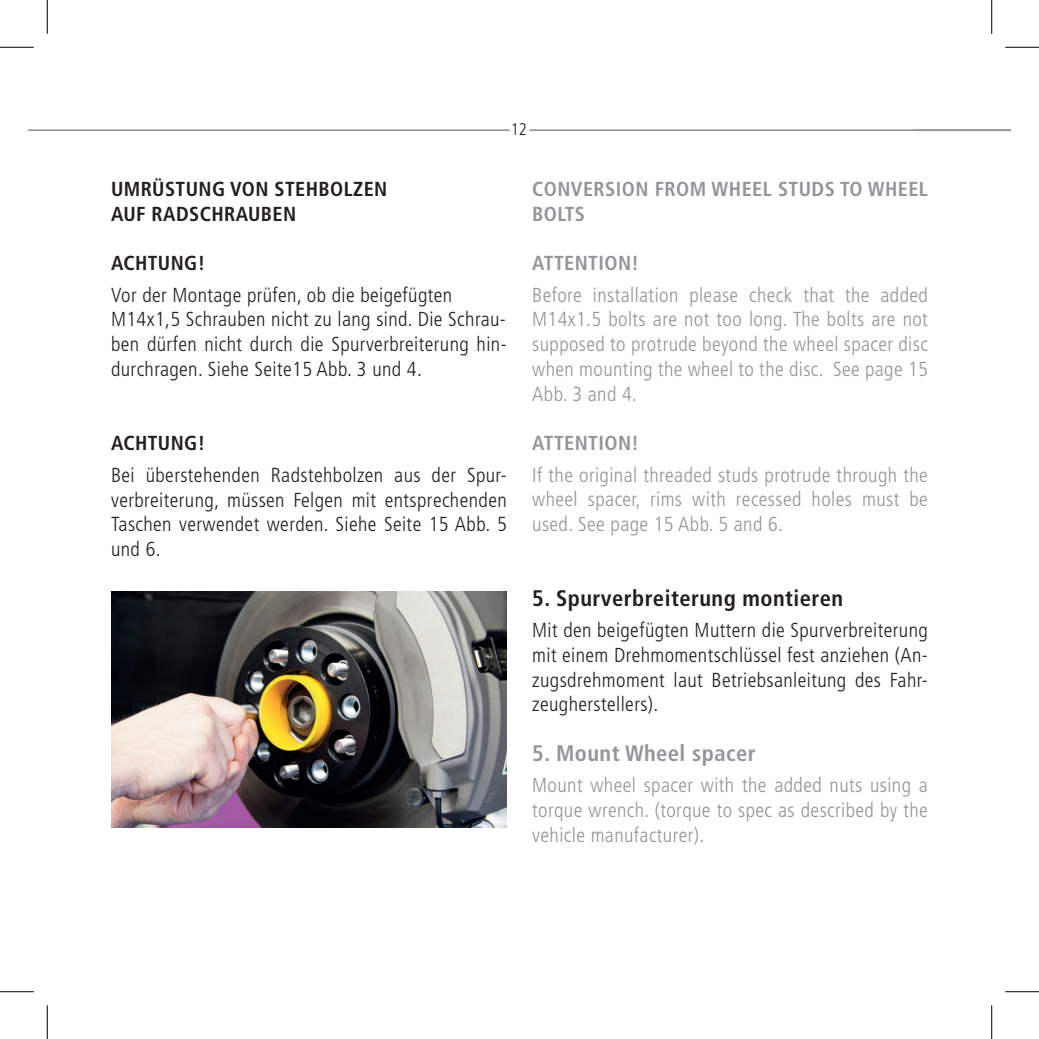
<style>
.page{position:relative;width:1039px;height:1039px;background:#fff}
.page>*{position:absolute;margin:0;border:0;box-sizing:border-box;transform-origin:0 0}
.t1{font:700 condensed 22.5px "Frutiger LT Std";letter-spacing:.02em;color:#231f20}
.t2{font:700 condensed 22.5px "Frutiger LT Std";letter-spacing:.02em;color:#939598}
.t3{font:300 condensed 20.25px/24.8px "Frutiger LT Std";letter-spacing:.02em;color:#231f20;text-align:justify}
.t4{font:300 condensed 20.25px/24.8px "Frutiger LT Std";letter-spacing:.02em;color:#939598;text-align:justify}
.t5{font:700 condensed 20.25px/24.8px "Frutiger LT Std";letter-spacing:.02em;color:#939598}
.t6{font:700 condensed 20.25px/24.8px "Frutiger LT Std";letter-spacing:.02em;color:#231f20}
.t7{font:300 condensed 16.88px "Frutiger LT Std";color:#231f20}
</style>
<div class="page">
<hr style="left:28px;top:129px;width:982px;height:2px;background:#939598">
<div style="left:509px;top:119px;width:20px;height:20px;background:#fff;border-radius:50%"></div>
<img style="left:111px;top:591px;width:395px;height:236px">
<hr style="left:0;top:47px;width:34px;height:1px;background:#000">
<hr style="left:1005px;top:47px;width:33px;height:1px;background:#000">
<hr style="left:0;top:991px;width:34px;height:1px;background:#000">
<hr style="left:1005px;top:991px;width:33px;height:1px;background:#000">
<hr style="left:47px;top:0;width:1px;height:34px;background:#000">
<hr style="left:47px;top:1005px;width:1px;height:33px;background:#000">
<hr style="left:991px;top:0;width:1px;height:34px;background:#000">
<hr style="left:991px;top:1005px;width:1px;height:33px;background:#000">
<p class="t7" style="left:510px;top:120px;width:18px">12</p>
<p class="t6" style="left:111px;top:176px;width:278px">UMRÜSTUNG VON STEHBOLZEN<br>AUF RADSCHRAUBEN</p>
<p class="t6" style="left:111px;top:251px;width:96px">ACHTUNG!</p>
<p class="t3" style="left:111px;top:282px;width:397px;text-align:left">Vor der Montage prüfen, ob die beigefügten M14x1,5 Schrauben nicht zu lang sind. Die Schrau&shy;ben dürfen nicht durch die Spurverbreiterung hin&shy;durchragen. Siehe Seite15 Abb. 3 und 4.</p>
<p class="t6" style="left:111px;top:431px;width:96px">ACHTUNG!</p>
<p class="t3" style="left:111px;top:462px;width:397px">Bei überstehenden Radstehbolzen aus der Spur&shy;verbreiterung, müssen Felgen mit entsprechenden Taschen verwendet werden. Siehe Seite 15 Abb. 5 und 6.</p>
<p class="t5" style="left:532px;top:176px;width:397px">CONVERSION FROM WHEEL STUDS TO WHEEL<br>BOLTS</p>
<p class="t5" style="left:532px;top:251px;width:108px">ATTENTION!</p>
<p class="t4" style="left:532px;top:282px;width:397px">Before installation please check that the added M14x1.5 bolts are not too long. The bolts are not supposed to protrude beyond the wheel spacer disc when mounting the wheel to the disc. See page 15<br>Abb. 3 and 4.</p>
<p class="t5" style="left:532px;top:431px;width:108px">ATTENTION!</p>
<p class="t4" style="left:532px;top:462px;width:397px">If the original threaded studs protrude through the wheel spacer, rims with recessed holes must be used. See page 15 Abb. 5 and 6.</p>
<p class="t1" style="left:532px;top:584px;width:312px">5. Spurverbreiterung montieren</p>
<p class="t3" style="left:532px;top:618px;width:397px">Mit den beigefügten Muttern die Spurverbreiterung mit einem Drehmomentschlüssel fest anziehen (An&shy;zugsdrehmoment laut Betriebsanleitung des Fahr&shy;zeugherstellers).</p>
<p class="t2" style="left:532px;top:739px;width:225px">5. Mount Wheel spacer</p>
<p class="t4" style="left:532px;top:773px;width:397px">Mount wheel spacer with the added nuts using a torque wrench. (torque to spec as described by the vehicle manufacturer).</p>
</div>
